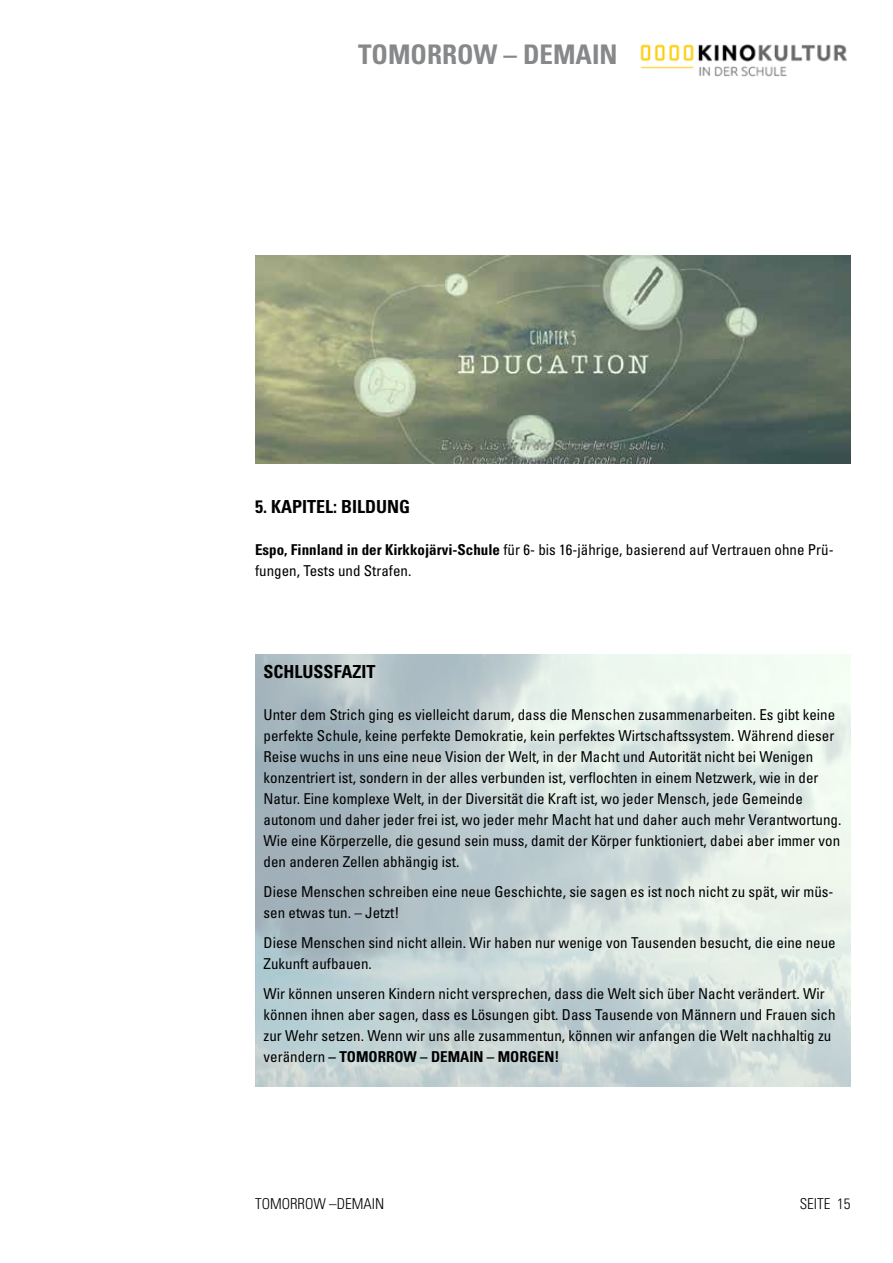
<style>
.page{position:relative;width:893px;height:1263px;background:#fff}
.page>*{position:absolute;margin:0;border:0;box-sizing:border-box;transform-origin:0 0}
.t1{font:700 condensed 27px "Univers";color:#87888a}
.t2{font:700 condensed 18px "Univers";color:#000}
.t3{font:condensed 15px/21px "Univers";color:#000}
.t4{font:300 condensed 15px "Univers";color:#000}
.s1{font-weight:700}
</style>
<div class="page">
<img style="left:640px;top:44px;width:207px;height:33px">
<img style="left:255px;top:255px;width:595px;height:208px">
<h1 class="t1" style="left:358px;top:38px;width:261px">TOMORROW – DEMAIN</h1>
<p class="t2" style="left:255px;top:496px;width:156px">5. KAPITEL: BILDUNG</p>
<p class="t3" style="left:255px;top:539px;width:580px"><span class="s1">Espo, Finnland in der Kirkkojärvi-Schule</span> für 6- bis 16-jährige, basierend auf Vertrauen ohne Prü&shy;fungen, Tests und Strafen.</p>
<p class="t2" style="left:264px;top:660px;width:113px">SCHLUSSFAZIT</p>
<p class="t3" style="left:264px;top:704px;width:579px">Unter dem Strich ging es vielleicht darum, dass die Menschen zusammenarbeiten. Es gibt keine perfekte Schule, keine perfekte Demokratie, kein perfektes Wirtschaftssystem. Während dieser Reise wuchs in uns eine neue Vision der Welt, in der Macht und Autorität nicht bei Wenigen konzentriert ist, sondern in der alles verbunden ist, verflochten in einem Netzwerk, wie in der Natur. Eine komplexe Welt, in der Diversität die Kraft ist, wo jeder Mensch, jede Gemeinde autonom und daher jeder frei ist, wo jeder mehr Macht hat und daher auch mehr Verantwortung.<br>Wie eine Körperzelle, die gesund sein muss, damit der Körper funktioniert, dabei aber immer von den anderen Zellen abhängig ist.</p>
<p class="t3" style="left:264px;top:881px;width:571px">Diese Menschen schreiben eine neue Geschichte, sie sagen es ist noch nicht zu spät, wir müs&shy;sen etwas tun. – Jetzt!</p>
<p class="t3" style="left:264px;top:932px;width:573px">Diese Menschen sind nicht allein. Wir haben nur wenige von Tausenden besucht, die eine neue<br>Zukunft aufbauen.</p>
<p class="t3" style="left:264px;top:983px;width:573px">Wir können unseren Kindern nicht versprechen, dass die Welt sich über Nacht verändert. Wir können ihnen aber sagen, dass es Lösungen gibt. Dass Tausende von Männern und Frauen sich zur Wehr setzen. Wenn wir uns alle zusammentun, können wir anfangen die Welt nachhaltig zu verändern <span class="s1">– TOMORROW – DEMAIN – MORGEN!</span></p>
<p class="t4" style="left:255px;top:1195px;width:131px">TOMORROW –DEMAIN</p>
<p class="t4" style="left:800px;top:1195px;width:52px">SEITE 15</p>
</div>
